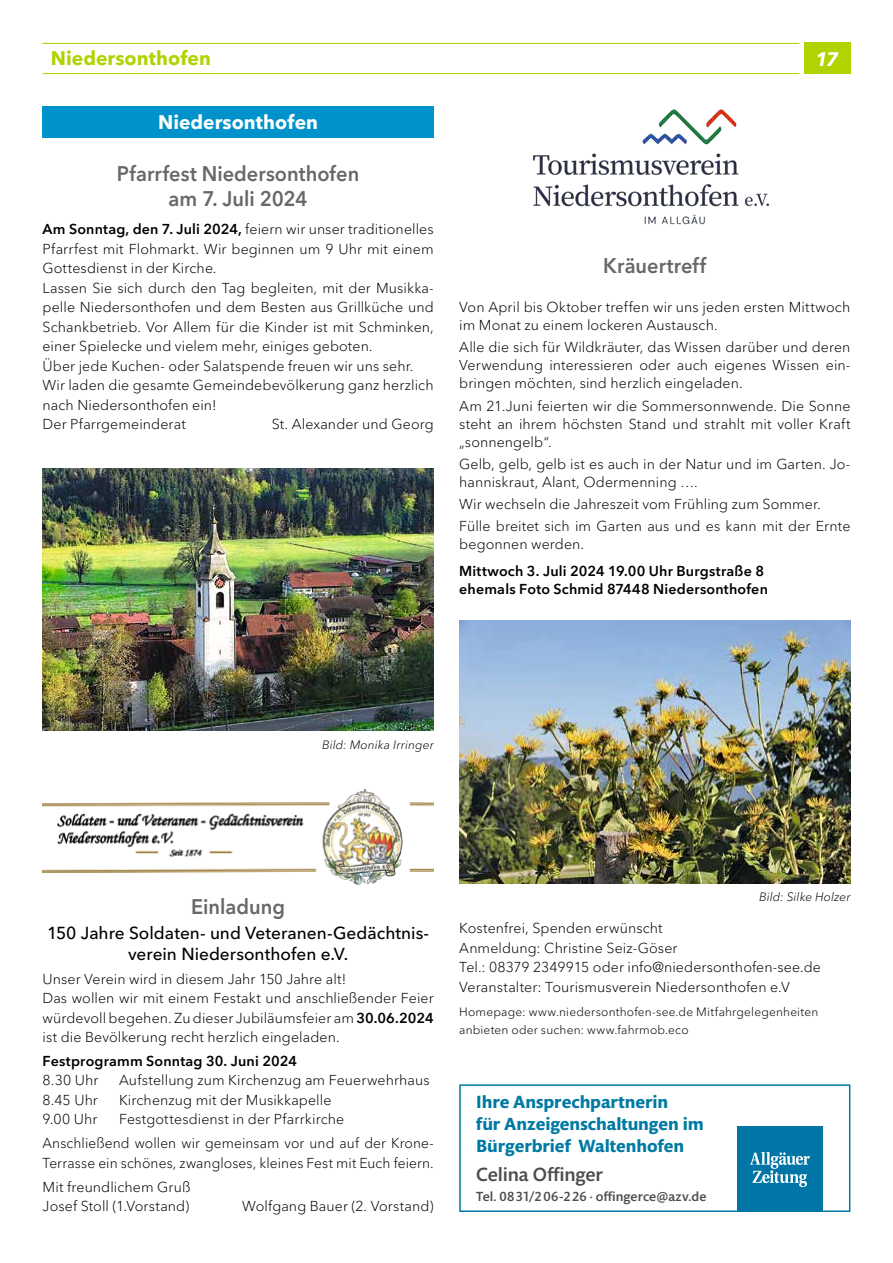
<style>
.page{position:relative;width:893px;height:1263px;background:#fff}
.page>*{position:absolute;margin:0;border:0;box-sizing:border-box;transform-origin:0 0}
.t1{font:600 21px/25.5px "Avenir Next LT Pro";color:#676767;text-align:center;scale:.95 1}
.t2{font:700 19.5px "Avenir Next LT Pro";color:#afd400}
.t3{font:700 19.5px "Avenir Next LT Pro";color:#fff}
.t4{font:500 19.5px "Mundo Sans Pro";letter-spacing:-.005em;color:#4d4d4c}
.t5{font:italic 700 19.5px "Avenir Next LT Pro";color:#fff}
.t6{font:700 18px/21.8px "Mundo Sans Pro";color:#007aa3}
.t7{font:500 17.25px/21px "Avenir Next LT Pro";color:#000;text-align:center}
.t8{font:300 14.25px/19.5px "Avenir Next LT Pro";letter-spacing:.005em;color:#000}
.t9{font:600 14.25px/18px "Avenir Next LT Pro";letter-spacing:.01em;color:#000}
.t10{font:500 13.5px "Mundo Sans Pro";letter-spacing:.01em;color:#4d4d4c}
.t11{font:300 12px/18px "Avenir Next LT Pro";letter-spacing:.015em;color:#000}
.t12{font:italic 300 12px "Avenir Next LT Pro";letter-spacing:.015em;color:#000}
.s1{font-weight:600}
</style>
<div class="page">
<div style="left:804px;top:43px;width:46px;height:31px;background:#afd400"></div>
<hr style="left:43px;top:73px;width:756px;height:1px;background:#afd400">
<hr style="left:43px;top:43px;width:756px;height:1px;background:#afd400">
<div style="left:43px;top:106px;width:391px;height:32px;background:#0092ca"></div>
<img style="left:43px;top:468px;width:391px;height:263px">
<img style="left:43px;top:789px;width:391px;height:96px">
<img style="left:533px;top:109px;width:236px;height:116px">
<img style="left:459px;top:620px;width:391px;height:264px">
<div style="left:459px;top:1084px;width:391px;height:128px;border:2px solid #007aa3"></div>
<div style="left:737px;top:1127px;width:85px;height:85px;background:#0075a6"></div>
<svg style="left:750px;top:1152px;width:60px;height:35px"></svg>
<h2 class="t2" style="left:51px;top:46px;width:162px">Niedersonthofen</h2>
<h2 class="t5" style="left:815px;top:47px;width:25px">17</h2>
<h2 class="t3" style="left:158px;top:110px;width:162px">Niedersonthofen</h2>
<h1 class="t1" style="left:117px;top:161px;width:257px">Pfarrfest Niedersonthofen am 7. Juli 2024</h1>
<p class="t8" style="left:43px;top:219px;width:393px"><span class="s1">Am Sonntag, den 7. Juli 2024,</span> feiern wir unser traditionelles Pfarrfest mit Flohmarkt. Wir beginnen um 9 Uhr mit einem Gottesdienst in der Kirche.<br>Lassen Sie sich durch den Tag begleiten, mit der Musikka&shy;pelle Niedersonthofen und dem Besten aus Grillküche und Schankbetrieb. Vor Allem für die Kinder ist mit Schminken, einer Spielecke und vielem mehr, einiges geboten.<br>Über jede Kuchen- oder Salatspende freuen wir uns sehr.<br>Wir laden die gesamte Gemeindebevölkerung ganz herzlich nach Niedersonthofen ein!<br>Der Pfarrgemeinderat</p>
<p class="t8" style="left:272px;top:414px;width:164px">St. Alexander und Georg</p>
<h1 class="t1" style="left:603px;top:253px;width:110px">Kräuertreff</h1>
<p class="t8" style="left:459px;top:298px;width:393px;line-height:18px">Von April bis Oktober treffen wir uns jeden ersten Mittwoch im Monat zu einem lockeren Austausch.</p>
<p class="t8" style="left:459px;top:338px;width:393px;line-height:18px;text-align:justify">Alle die sich für Wildkräuter, das Wissen darüber und deren Verwendung interessieren oder auch eigenes Wissen ein&shy;bringen möchten, sind herzlich eingeladen.</p>
<p class="t8" style="left:459px;top:397px;width:393px;line-height:18px;text-align:justify">Am 21.Juni feierten wir die Sommersonnwende. Die Sonne steht an ihrem höchsten Stand und strahlt mit voller Kraft „sonnengelb“.</p>
<p class="t8" style="left:459px;top:455px;width:393px;line-height:18px">Gelb, gelb, gelb ist es auch in der Natur und im Garten. Jo&shy;hanniskraut, Alant, Odermenning ….</p>
<p class="t8" style="left:459px;top:493px;width:393px;line-height:22.2px">Wir wechseln die Jahreszeit vom Frühling zum Sommer.<br>Fülle breitet sich im Garten aus und es kann mit der Ernte</p>
<p class="t8" style="left:459px;top:535px;width:126px">begonnen werden.</p>
<p class="t9" style="left:459px;top:562px;width:310px">Mittwoch 3. Juli 2024 19.00 Uhr Burgstraße 8 ehemals Foto Schmid 87448 Niedersonthofen</p>
<p class="t12" style="left:322px;top:737px;width:113px">Bild: Monika Irringer</p>
<h1 class="t1" style="left:191px;top:893px;width:100px">Einladung</h1>
<p class="t7" style="left:47px;top:922px;width:383px">150 Jahre Soldaten- und Veteranen-Gedächtnis&shy;verein Niedersonthofen e.V.</p>
<p class="t8" style="left:43px;top:969px;width:393px">Unser Verein wird in diesem Jahr 150 Jahre alt!<br>Das wollen wir mit einem Festakt und anschließender Feier würdevoll begehen. Zu dieser Jubiläumsfeier am <span class="s1">30.06.2024 </span>ist die Bevölkerung recht herzlich eingeladen.</p>
<p class="t9" style="left:43px;top:1052px;width:256px">Festprogramm Sonntag 30. Juni 2024</p>
<p class="t8" style="left:43px;top:1071px;width:57px">8.30 Uhr</p>
<p class="t8" style="left:119px;top:1071px;width:312px">Aufstellung zum Kirchenzug am Feuerwehrhaus</p>
<p class="t8" style="left:43px;top:1090px;width:57px">8.45 Uhr</p>
<p class="t8" style="left:119px;top:1090px;width:214px">Kirchenzug mit der Musikkapelle</p>
<p class="t8" style="left:43px;top:1110px;width:56px">9.00 Uhr</p>
<p class="t8" style="left:43px;top:1107px;width:393px;line-height:23.9px;text-indent:76px">Festgottesdienst in der Pfarrkirche<br>Anschließend wollen wir gemeinsam vor und auf der Krone-</p>
<p class="t8" style="left:43px;top:1151px;width:393px;line-height:23.7px">Terrasse ein schönes, zwangloses, kleines Fest mit Euch feiern.<br>Mit freundlichem Gruß</p>
<p class="t8" style="left:43px;top:1196px;width:148px">Josef Stoll (1.Vorstand)</p>
<p class="t8" style="left:242px;top:1196px;width:193px">Wolfgang Bauer (2. Vorstand)</p>
<p class="t12" style="left:759px;top:890px;width:93px">Bild: Silke Holzer</p>
<p class="t8" style="left:459px;top:918px;width:363px">Kostenfrei, Spenden erwünscht<br>Anmeldung: Christine Seiz-Göser<br>Tel.: 08379 2349915 oder info@niedersonthofen-see.de Veranstalter: Tourismusverein Niedersonthofen e.V</p>
<p class="t11" style="left:459px;top:1003px;width:361px">Homepage: www.niedersonthofen-see.de Mitfahrgelegenheiten anbieten oder suchen: www.fahrmob.eco</p>
<p class="t6" style="left:476px;top:1091px;width:229px">Ihre Ansprechpartnerin<br>für Anzeigenschaltungen im<br>Bürgerbrief Waltenhofen</p>
<h2 class="t4" style="left:476px;top:1161px;width:128px">Celina Offinger</h2>
<p class="t10" style="left:476px;top:1187px;width:232px">Tel. 08 31/2 06-2 26 · offingerce@azv.de</p>
</div>
